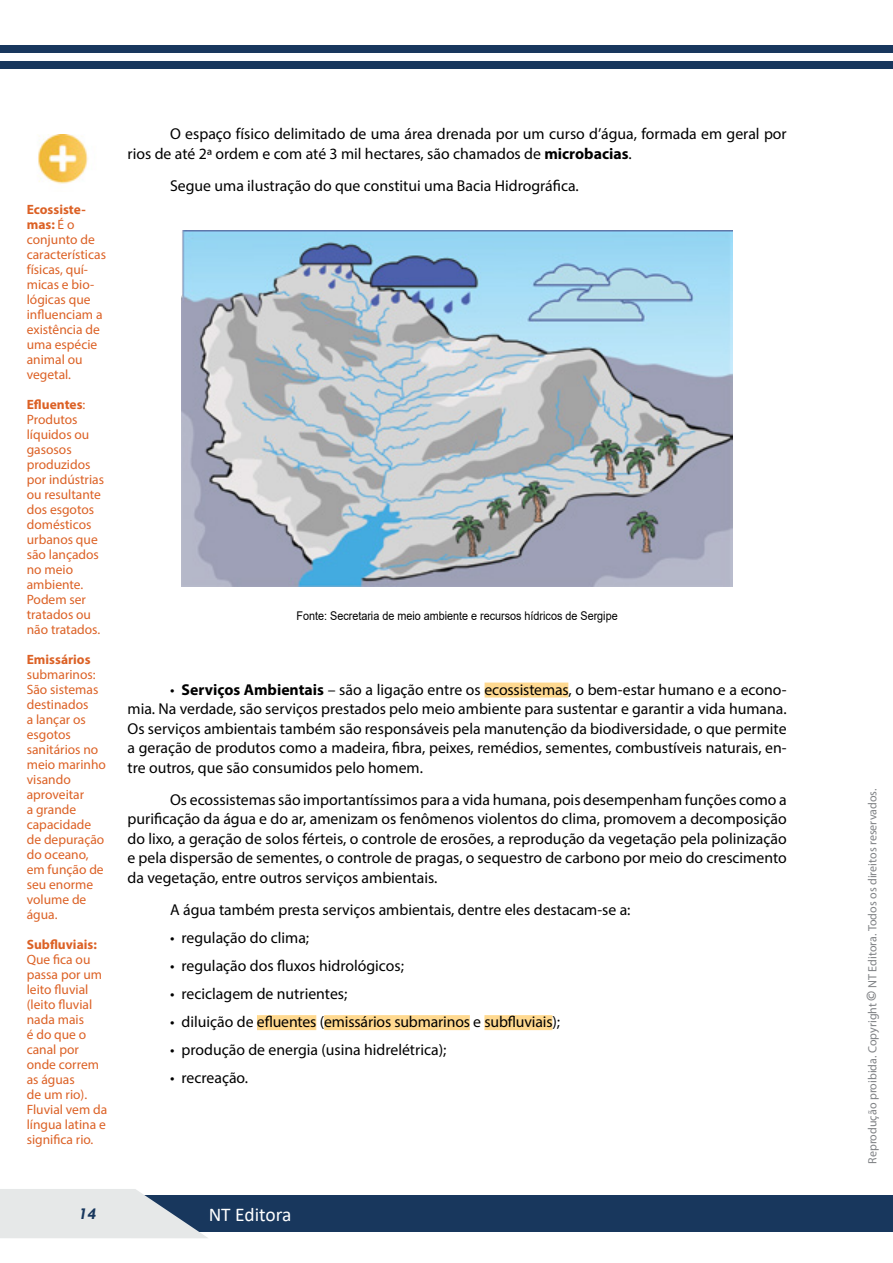
<style>
.page{position:relative;width:893px;height:1263px;background:#fff}
.page>*{position:absolute;margin:0;border:0;box-sizing:border-box;transform-origin:0 0}
.t1{font:19.5px "Calibri";color:#fff}
.t2{font:italic 700 16.5px "Tw Cen";color:#18375d}
.t3{font:15.75px/19.5px "Myriad Pro";color:#000;text-align:justify}
.t4{font:13.5px/15px "Myriad Pro";color:#dc6125}
.t5{font:700 13.5px "Myriad Pro";color:#dc6125}
.t6{font:12px "Myriad Pro";color:#808285}
.t7{font:12px "Arial";color:#000;scale:.9 1}
.s1{font-weight:700}
.s2{font-weight:700;font-size:15px}
</style>
<div class="page">
<div style="left:0;top:1195px;width:893px;height:37px;background:#18375d"></div>
<div style="left:0;top:45px;width:893px;height:8px;background:#18375d"></div>
<div style="left:0;top:61px;width:893px;height:8px;background:#18375d"></div>
<svg style="left:0;top:1189px;width:208px;height:49px"></svg>
<div style="left:485px;top:682px;width:83px;height:15px;background:#ffd990"></div>
<div style="left:257px;top:1015px;width:59px;height:15px;background:#ffd990"></div>
<div style="left:324px;top:1015px;width:146px;height:15px;background:#ffd990"></div>
<div style="left:484px;top:1015px;width:68px;height:15px;background:#ffd990"></div>
<img style="left:182px;top:230px;width:550px;height:357px">
<img style="left:38px;top:134px;width:51px;height:50px">
<p class="t4" style="left:27px;top:202px;width:81px"><span class="s1">Ecossiste&shy;mas:</span> É o conjunto de características físicas, quí&shy;micas e bio&shy;lógicas que influenciam a existência de uma espécie animal ou vegetal.</p>
<p class="t4" style="left:27px;top:397px;width:79px"><span class="s1">Efluentes</span>:<br>Produtos líquidos ou gasosos produzidos por indústrias ou resultante dos esgotos domésticos urbanos que são lançados no meio ambiente.<br>Podem ser tratados ou não tratados.</p>
<p class="t5" style="left:27px;top:651px;width:65px">Emissários</p>
<p class="t4" style="left:27px;top:667px;width:81px">submarinos:<br>São sistemas destinados<br>a lançar os esgotos sanitários no meio marinho visando aproveitar<br>a grande capacidade de depuração do oceano, em função de seu enorme volume de água.</p>
<p class="t5" style="left:27px;top:936px;width:72px">Subfluviais:</p>
<p class="t4" style="left:27px;top:952px;width:82px">Que fica ou passa por um leito fluvial (leito fluvial nada mais<br>é do que o canal por onde correm as águas<br>de um rio).<br>Fluvial vem da língua latina e significa rio.</p>
<p class="t3" style="left:128px;top:124px;width:661px;text-indent:43px">O espaço físico delimitado de uma área drenada por um curso d’água, formada em geral por rios de até 2ª ordem e com até 3 mil hectares, são chamados de <span class="s1">microbacias</span>.</p>
<p class="t3" style="left:170px;top:176px;width:410px">Segue uma ilustração do que constitui uma Bacia Hidrográfica.</p>
<p class="t7" style="left:297px;top:608px;width:358px">Fonte: Secretaria de meio ambiente e recursos hídricos de Sergipe</p>
<p class="t3" style="left:128px;top:679px;width:661px;text-indent:43px">• <span class="s1">Serviços Ambientais</span> – são a ligação entre os ecossistemas, o bem-estar humano e a econo&shy;mia. Na verdade, são serviços prestados pelo meio ambiente para sustentar e garantir a vida humana.<br>Os serviços ambientais também são responsáveis pela manutenção da biodiversidade, o que permite a geração de produtos como a madeira, fibra, peixes, remédios, sementes, combustíveis naturais, en&shy;tre outros, que são consumidos pelo homem.</p>
<p class="t3" style="left:128px;top:789px;width:661px;text-indent:43px">Os ecossistemas são importantíssimos para a vida humana, pois desempenham funções como a purificação da água e do ar, amenizam os fenômenos violentos do clima, promovem a decomposição do lixo, a geração de solos férteis, o controle de erosões, a reprodução da vegetação pela polinização e pela dispersão de sementes, o controle de pragas, o sequestro de carbono por meio do crescimento da vegetação, entre outros serviços ambientais.</p>
<p class="t3" style="left:170px;top:900px;width:462px">A água também presta serviços ambientais, dentre eles destacam-se a:</p>
<p class="t3" style="left:170px;top:928px;width:141px">• regulação do clima;</p>
<p class="t3" style="left:170px;top:956px;width:235px">• regulação dos fluxos hidrológicos;</p>
<p class="t3" style="left:170px;top:984px;width:179px">• reciclagem de nutrientes;</p>
<p class="t3" style="left:170px;top:1012px;width:392px">• diluição de efluentes (emissários submarinos e subfluviais);</p>
<p class="t3" style="left:170px;top:1040px;width:278px">• produção de energia (usina hidrelétrica);</p>
<p class="t3" style="left:170px;top:1068px;width:80px">• recreação.</p>
<p class="t2" style="left:79px;top:1204px;width:19px">14</p>
<p class="t1" style="left:209px;top:1201px;width:84px">NT Editora</p>
<p class="t6" style="left:865px;top:1164px;width:377px;rotate:-90deg">Reprodução proibida. Copyright <span class="s2">©</span> NT Editora. Todos os direitos reservados.</p>
</div>
